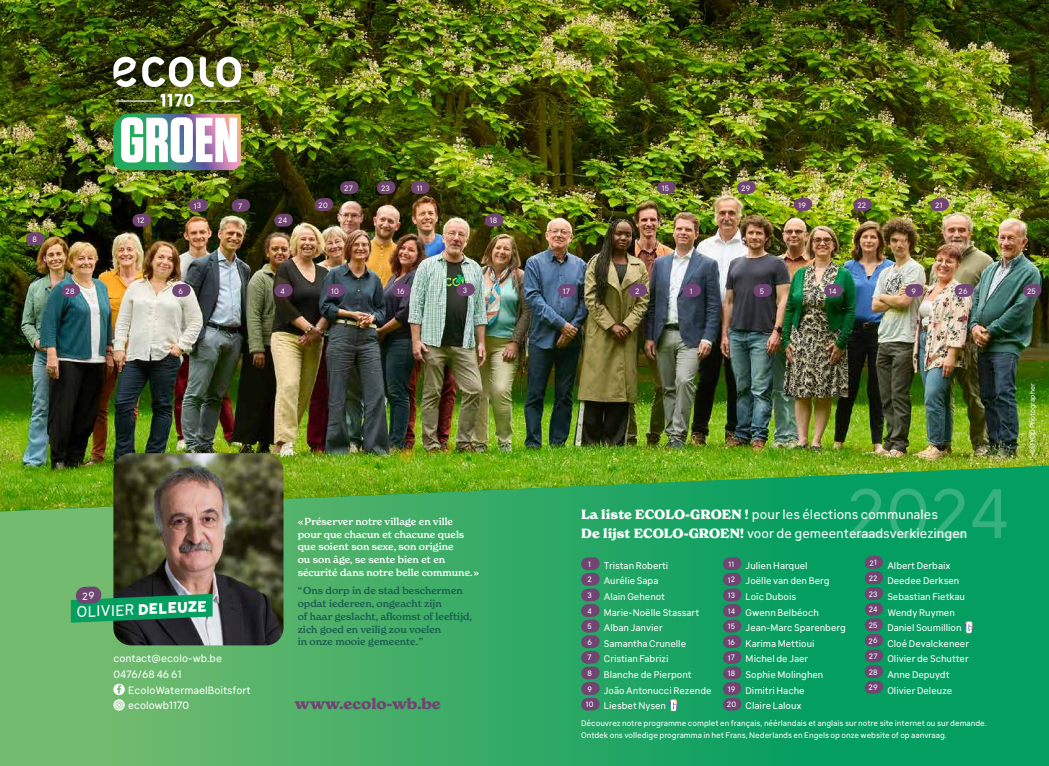
<style>
.page{position:relative;width:1049px;height:766px;background:#fff}
.page>*{position:absolute;margin:0;border:0;box-sizing:border-box;transform-origin:0 0}
.t1{font:700 17.7px "Klima";color:#80ba27}
.t2{font:700 15px "New Spirit";color:#704572}
.t3{font:15px "Klima";color:#fff}
.t4{font:13px/18.4px "Klima";letter-spacing:.005em;color:#fff}
.t5{font:10.5px/15.6px "Klima";color:#fff}
.t6{font:500 10px/12.8px "New Spirit";color:#fff}
.t7{font:500 10px/12.8px "New Spirit";color:#185c4e}
.t8{font:9.5px "Klima";color:#fff}
.t9{font:8px/11.3px "Klima";color:#fff}
.t10{font:7px "Klima";color:#fff}
.s1{font-weight:800}
.s2{font-family:"New Spirit";font-weight:700}
</style>
<div class="page">
<img style="left:0;top:0;width:1049px;height:465px">
<svg style="left:0;top:465px;width:1049px;height:300px;background:#149f57"></svg>
<svg style="left:0;top:470px;width:950px;height:295px;background:#37aa61"></svg>
<svg style="left:113px;top:683px;width:12px;height:27px"></svg>
<svg style="left:669px;top:699px;width:8px;height:13px"></svg>
<svg style="left:964px;top:621px;width:8px;height:13px"></svg>
<img style="left:113px;top:453px;width:170px;height:192px">
<svg style="left:113px;top:119px;width:128px;height:51px"></svg>
<div style="left:100px;top:44px;width:154px;height:75px;background:#000;opacity:.9"></div>
<img style="left:113px;top:57px;width:128px;height:50px">
<svg style="left:850px;top:488px;width:156px;height:50px;background:#15a46b"></svg>
<svg style="left:581px;top:556px;width:19px;height:154px;background:#58646d"></svg>
<svg style="left:723px;top:556px;width:18px;height:154px;background:#545f6d"></svg>
<svg style="left:865px;top:555px;width:18px;height:138px;background:#515e6d"></svg>
<svg style="left:71px;top:586px;width:142px;height:36px;background:#27835d"></svg>
<svg style="left:274px;top:283px;width:19px;height:14px"></svg>
<svg style="left:327px;top:283px;width:18px;height:14px"></svg>
<svg style="left:392px;top:283px;width:19px;height:14px"></svg>
<svg style="left:456px;top:283px;width:19px;height:13px"></svg>
<svg style="left:558px;top:283px;width:18px;height:14px"></svg>
<svg style="left:629px;top:283px;width:18px;height:14px"></svg>
<svg style="left:682px;top:283px;width:19px;height:14px"></svg>
<svg style="left:753px;top:283px;width:19px;height:14px"></svg>
<svg style="left:824px;top:283px;width:19px;height:14px"></svg>
<svg style="left:905px;top:283px;width:18px;height:14px"></svg>
<svg style="left:1023px;top:283px;width:18px;height:14px"></svg>
<svg style="left:340px;top:181px;width:19px;height:13px"></svg>
<svg style="left:377px;top:181px;width:18px;height:13px"></svg>
<svg style="left:411px;top:181px;width:18px;height:13px"></svg>
<svg style="left:315px;top:198px;width:18px;height:13px"></svg>
<svg style="left:274px;top:213px;width:19px;height:14px"></svg>
<svg style="left:485px;top:213px;width:18px;height:14px"></svg>
<svg style="left:657px;top:181px;width:18px;height:13px"></svg>
<svg style="left:737px;top:181px;width:19px;height:13px"></svg>
<svg style="left:794px;top:198px;width:18px;height:13px"></svg>
<svg style="left:853px;top:198px;width:19px;height:13px"></svg>
<svg style="left:930px;top:198px;width:19px;height:13px"></svg>
<svg style="left:955px;top:283px;width:18px;height:14px"></svg>
<svg style="left:189px;top:198px;width:18px;height:14px"></svg>
<svg style="left:232px;top:198px;width:18px;height:14px"></svg>
<svg style="left:172px;top:283px;width:19px;height:14px"></svg>
<svg style="left:132px;top:213px;width:19px;height:14px"></svg>
<svg style="left:26px;top:232px;width:19px;height:13px"></svg>
<svg style="left:62px;top:283px;width:18px;height:14px"></svg>
<h1 class="t1" style="left:161px;top:85px;width:37px">1170</h1>
<h2 class="t3" style="left:76px;top:599px;width:131px;rotate:-3deg">OLIVIER <span class="s1">DELEUZE</span></h2>
<p class="t5" style="left:113px;top:649px;width:110px">contact@ecolo-wb.be<br>0476/68 46 61</p>
<p class="t5" style="left:128px;top:680px;width:124px">EcoloWatermaelBoitsfort ecolowb1170</p>
<p class="t6" style="left:298px;top:514px;width:183px">«Préserver notre village en ville pour que chacun et chacune quels que soient son sexe, son origine<br>ou son âge, se sente bien et en sécurité dans notre belle commune.»</p>
<p class="t7" style="left:298px;top:584px;width:176px">“Ons dorp in de stad beschermen opdat iedereen, ongeacht zijn<br>of haar geslacht, afkomst of leeftijd, zich goed en veilig zou voelen<br>in onze mooie gemeente.”</p>
<h2 class="t2" style="left:295px;top:694px;width:148px">www.ecolo-wb.be</h2>
<h3 class="t4" style="left:581px;top:504px;width:388px"><span class="s2">La liste ECOLO-GROEN !</span> pour les élections communales<br><span class="s2">De lijst ECOLO-GROEN!</span> voor de gemeenteraadsverkiezingen</h3>
<p class="t8" style="left:604px;top:557px;width:66px">Tristan Roberti</p>
<p class="t8" style="left:604px;top:573px;width:56px">Aurélie Sapa</p>
<p class="t8" style="left:604px;top:588px;width:63px">Alain Gehenot</p>
<p class="t8" style="left:604px;top:604px;width:97px">Marie-Noëlle Stassart</p>
<p class="t8" style="left:604px;top:619px;width:60px">Alban Janvier</p>
<p class="t8" style="left:604px;top:635px;width:84px">Samantha Crunelle</p>
<p class="t8" style="left:604px;top:651px;width:66px">Cristian Fabrizi</p>
<p class="t8" style="left:604px;top:666px;width:89px">Blanche de Pierpont</p>
<p class="t8" style="left:604px;top:682px;width:109px">João Antonucci Rezende</p>
<p class="t8" style="left:604px;top:697px;width:64px">Liesbet Nysen</p>
<p class="t8" style="left:746px;top:557px;width:64px">Julien Harquel</p>
<p class="t8" style="left:746px;top:573px;width:85px">Joëlle van den Berg</p>
<p class="t8" style="left:746px;top:588px;width:52px">Loïc Dubois</p>
<p class="t8" style="left:746px;top:604px;width:75px">Gwenn Belbéoch</p>
<p class="t8" style="left:746px;top:619px;width:102px">Jean-Marc Sparenberg</p>
<p class="t8" style="left:746px;top:635px;width:70px">Karima Mettioui</p>
<p class="t8" style="left:746px;top:651px;width:64px">Michel de Jaer</p>
<p class="t8" style="left:746px;top:666px;width:79px">Sophie Molinghen</p>
<p class="t8" style="left:746px;top:682px;width:61px">Dimitri Hache</p>
<p class="t8" style="left:746px;top:697px;width:58px">Claire Laloux</p>
<p class="t8" style="left:887px;top:557px;width:65px">Albert Derbaix</p>
<p class="t8" style="left:887px;top:573px;width:74px">Deedee Derksen</p>
<p class="t8" style="left:887px;top:588px;width:79px">Sebastian Fietkau</p>
<p class="t8" style="left:887px;top:604px;width:69px">Wendy Ruymen</p>
<p class="t8" style="left:887px;top:619px;width:76px">Daniel Soumillion</p>
<p class="t8" style="left:887px;top:635px;width:83px">Cloé Devalckeneer</p>
<p class="t8" style="left:887px;top:651px;width:83px">Olivier de Schutter</p>
<p class="t8" style="left:887px;top:666px;width:64px">Anne Depuydt</p>
<p class="t8" style="left:887px;top:682px;width:66px">Olivier Deleuze</p>
<p class="t9" style="left:581px;top:716px;width:407px">Découvrez notre programme complet en français, néérlandais et anglais sur notre site internet ou sur demande.<br>Ontdek ons volledige programma in het Frans, Nederlands en Engels op onze website of op aanvraag.</p>
<p class="t10" style="left:1026px;top:454px;width:72px;rotate:-90deg">©DYOD Photographer</p>
</div>
